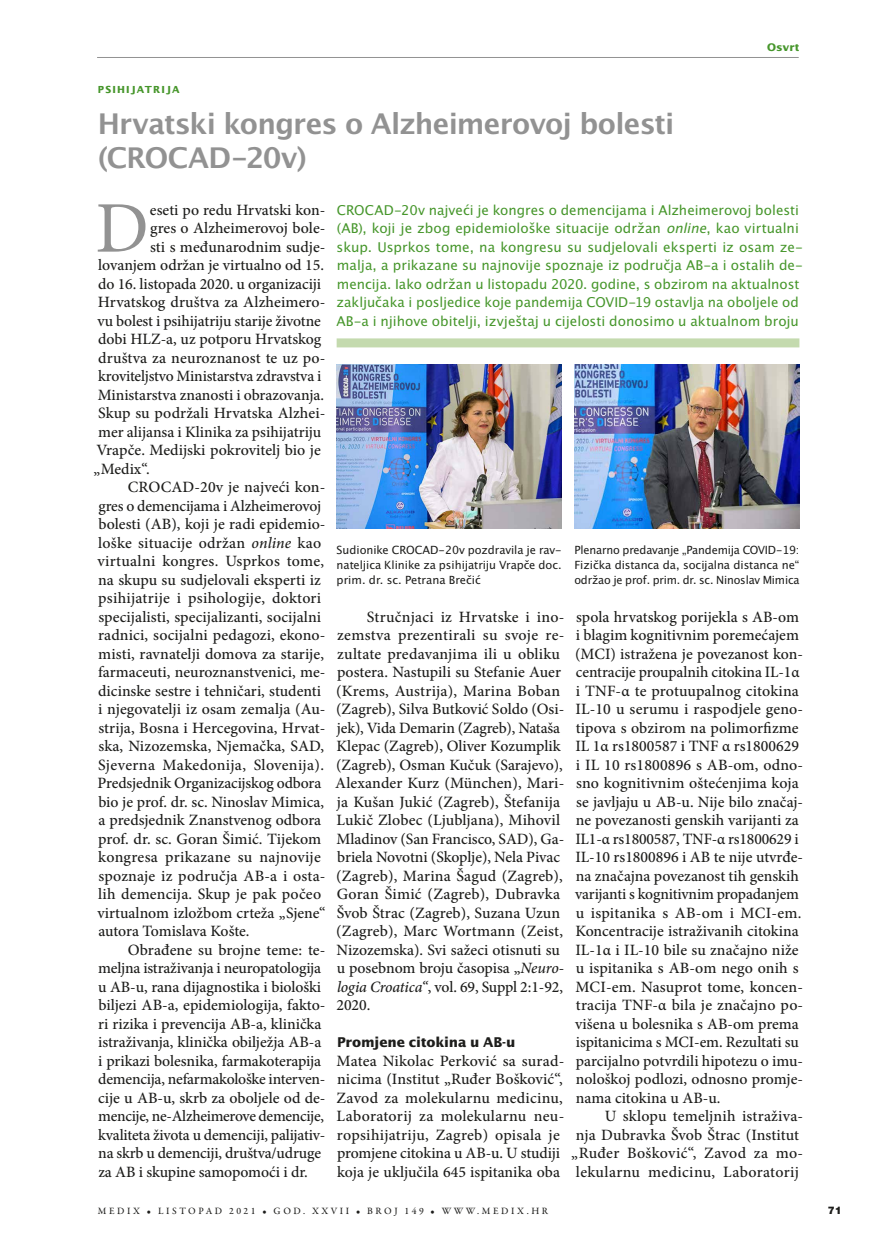
<style>
.page{position:relative;width:893px;height:1255px;background:#fff}
.page>*{position:absolute;margin:0;border:0;box-sizing:border-box;transform-origin:0 0}
.t1{font:72.6px "Minion Pro";color:#929292}
.t2{font:28.5px/34.2px "Lucida San Dem";letter-spacing:-.03em;color:#929292}
.t3{font:500 15.75px/18.5px "Minion Pro";color:#1d1d1b}
.t4{font:500 15.75px "Minion Pro";letter-spacing:.02em;color:#1d1d1b}
.t5{font:500 15.75px "Minion Pro";letter-spacing:-.02em;color:#1d1d1b}
.t6{font:13.5px/18.5px "Lucida San Rom";color:#46962b}
.t7{font:700 13.5px "Lucida San";letter-spacing:-.01em;color:#1d1d1b}
.t8{font:11.25px/15px "Lucida San Rom";letter-spacing:-.005em;color:#1d1d1b;text-align:justify}
.t9{font:700 10.5px "Lucida San";color:#46962b}
.t10{font:900 10.5px "Helvetica Neue LT Pro";color:#1d1d1b}
.t11{font:500 9.75px "Garamond Premr Pro";letter-spacing:.27em;color:#1d1d1b}
.t12{font:700 9.75px "Lucida San";letter-spacing:.115em;color:#46962b}
.s1{font-style:italic}
.s2{font-family:"Lucida San Rom Ita"}
</style>
<div class="page">
<hr style="left:97px;top:57px;width:702px;height:1px;background:#929292">
<div style="left:337px;top:338px;width:462px;height:9px;background:#c4daae"></div>
<img style="left:337px;top:365px;width:225px;height:163px">
<img style="left:574px;top:365px;width:225px;height:163px">
<p class="t12" style="left:98px;top:83px;width:83px">PSIHIJATRIJA</p>
<h2 class="t2" style="left:98px;top:108px;width:578px">Hrvatski kongres o Alzheimerovoj bolesti (CROCAD-20v)</h2>
<p class="t9" style="left:767px;top:40px;width:34px">Osvrt</p>
<h1 class="t1" style="left:95px;top:180px;width:55px">D</h1>
<p class="t3" style="left:150px;top:200px;width:177px">eseti po redu Hrvatski kon-</p>
<p class="t3" style="left:150px;top:219px;width:177px">gres o Alzheimerovoj bole-</p>
<p class="t3" style="left:150px;top:237px;width:177px">sti s međunarodnim sudje-</p>
<p class="t3" style="left:98px;top:256px;width:227px">lovanjem održan je virtualno od 15.</p>
<p class="t3" style="left:98px;top:274px;width:224px">do 16. listopada 2020. u organizaciji</p>
<p class="t3" style="left:98px;top:293px;width:229px">Hrvatskog društva za Alzheimero-</p>
<p class="t3" style="left:98px;top:311px;width:225px">vu bolest i psihijatriju starije životne</p>
<p class="t3" style="left:98px;top:330px;width:225px">dobi HLZ-a, uz potporu Hrvatskog</p>
<p class="t3" style="left:98px;top:348px;width:229px">društva za neuroznanost te uz po-</p>
<p class="t3" style="left:98px;top:367px;width:225px">kroviteljstvo Ministarstva zdravstva i</p>
<p class="t3" style="left:98px;top:385px;width:228px">Ministarstva znanosti i obrazovanja.</p>
<p class="t3" style="left:98px;top:404px;width:229px">Skup su podržali Hrvatska Alzhei-</p>
<p class="t3" style="left:98px;top:422px;width:224px">mer alijansa i Klinika za psihijatriju</p>
<p class="t3" style="left:96px;top:441px;width:226px">Vrapče. Medijski pokrovitelj bio je</p>
<p class="t3" style="left:94px;top:459px;width:58px">„Medix“.</p>
<p class="t3" style="left:128px;top:478px;width:199px">CROCAD-20v je najveći kon-</p>
<p class="t3" style="left:98px;top:496px;width:224px">gres o demencijama i Alzheimerovoj</p>
<p class="t3" style="left:98px;top:515px;width:229px">bolesti (AB), koji je radi epidemio-</p>
<p class="t3" style="left:98px;top:533px;width:224px">loške situacije održan <span class="s1">online</span> kao</p>
<p class="t3" style="left:98px;top:552px;width:228px">virtualni kongres. Usprkos tome,</p>
<p class="t3" style="left:98px;top:570px;width:224px">na skupu su sudjelovali eksperti iz</p>
<p class="t4" style="left:98px;top:587px;width:225px">psihijatrije i psihologije, doktori</p>
<p class="t3" style="left:98px;top:607px;width:224px">specijalisti, specijalizanti, socijalni</p>
<p class="t3" style="left:98px;top:626px;width:229px">radnici, socijalni pedagozi, ekono-</p>
<p class="t3" style="left:98px;top:644px;width:227px">misti, ravnatelji domova za starije,</p>
<p class="t3" style="left:98px;top:663px;width:229px">farmaceuti, neuroznanstvenici, me-</p>
<p class="t3" style="left:98px;top:681px;width:224px">dicinske sestre i tehničari, studenti</p>
<p class="t3" style="left:98px;top:700px;width:229px">i njegovatelji iz osam zemalja (Au-</p>
<p class="t3" style="left:98px;top:718px;width:229px">strija, Bosna i Hercegovina, Hrvat-</p>
<p class="t3" style="left:98px;top:737px;width:227px">ska, Nizozemska, Njemačka, SAD,</p>
<p class="t4" style="left:98px;top:754px;width:227px">Sjeverna Makedonija, Slovenija).</p>
<p class="t3" style="left:98px;top:774px;width:225px">Predsjednik Organizacijskog odbora</p>
<p class="t3" style="left:98px;top:792px;width:227px">bio je prof. dr. sc. Ninoslav Mimica,</p>
<p class="t3" style="left:98px;top:811px;width:224px">a predsjednik Znanstvenog odbora</p>
<p class="t3" style="left:98px;top:829px;width:225px">prof. dr. sc. Goran Šimić. Tijekom</p>
<p class="t4" style="left:98px;top:846px;width:224px">kongresa prikazane su najnovije</p>
<p class="t3" style="left:98px;top:866px;width:229px">spoznaje iz područja AB-a i osta-</p>
<p class="t3" style="left:98px;top:885px;width:224px">lih demencija. Skup je pak počeo</p>
<p class="t3" style="left:98px;top:903px;width:230px">virtualnom izložbom crteža „Sjene“</p>
<p class="t3" style="left:98px;top:922px;width:153px">autora Tomislava Košte.</p>
<p class="t3" style="left:128px;top:940px;width:199px">Obrađene su brojne teme: te-</p>
<p class="t3" style="left:98px;top:959px;width:225px">meljna istraživanja i neuropatologija</p>
<p class="t3" style="left:98px;top:977px;width:225px">u AB-u, rana dijagnostika i biološki</p>
<p class="t3" style="left:98px;top:996px;width:229px">biljezi AB-a, epidemiologija, fakto-</p>
<p class="t3" style="left:98px;top:1014px;width:225px">ri rizika i prevencija AB-a, klinička</p>
<p class="t3" style="left:98px;top:1033px;width:225px">istraživanja, klinička obilježja AB-a</p>
<p class="t3" style="left:98px;top:1051px;width:225px">i prikazi bolesnika, farmakoterapija</p>
<p class="t3" style="left:98px;top:1070px;width:229px">demencija, nefarmakološke interven-</p>
<p class="t3" style="left:98px;top:1088px;width:229px">cije u AB-u, skrb za oboljele od de-</p>
<p class="t5" style="left:98px;top:1105px;width:227px">mencije, ne-Alzheimerove demencije,</p>
<p class="t3" style="left:98px;top:1125px;width:229px">kvaliteta života u demenciji, palijativ-</p>
<p class="t3" style="left:98px;top:1144px;width:224px">na skrb u demenciji, društva/udruge</p>
<p class="t3" style="left:98px;top:1162px;width:211px">za AB i skupine samopomoći i dr.</p>
<p class="t6" style="left:336px;top:201px;width:468px">CROCAD-20v najveći je kongres o demencijama i Alzheimerovoj bolesti (AB), koji je zbog epidemiološke situacije održan <span class="s2">online</span>, kao virtualni skup. Usprkos tome, na kongresu su sudjelovali eksperti iz osam ze&shy;malja, a prikazane su najnovije spoznaje iz područja AB-a i ostalih de&shy;mencija. Iako održan u listopadu 2020. godine, s obzirom na aktualnost zaključaka i posljedice koje pandemija COVID-19 ostavlja na oboljele od AB-a i njihove obitelji, izvještaj u cijelosti donosimo u aktualnom broju</p>
<p class="t8" style="left:337px;top:542px;width:226px">Sudionike CROCAD-20v pozdravila je rav&shy;nateljica Klinike za psihijatriju Vrapče doc. prim. dr. sc. Petrana Brečić</p>
<p class="t8" style="left:574px;top:542px;width:227px">Plenarno predavanje „Pandemija COVID-19:<br>Fizička distanca da, socijalna distanca ne“ održao je prof. prim. dr. sc. Ninoslav Mimica</p>
<p class="t3" style="left:335px;top:607px;width:231px;text-indent:32px">Stručnjaci iz Hrvatske i ino&shy;zemstva prezentirali su svoje re&shy;zultate predavanjima ili u obliku postera. Nastupili su Stefanie Auer (Krems, Austrija), Marina Boban (Zagreb), Silva Butković Soldo (Osi&shy;jek), Vida Demarin (Zagreb), Nataša Klepac (Zagreb), Oliver Kozumplik (Zagreb), Osman Kučuk (Sarajevo), Alexander Kurz (München), Mari&shy;ja Kušan Jukić (Zagreb), Štefanija Lukič Zlobec (Ljubljana), Mihovil Mladinov (San Francisco, SAD), Ga&shy;briela Novotni (Skoplje), Nela Pivac (Zagreb), Marina Šagud (Zagreb), Goran Šimić (Zagreb), Dubravka Švob Štrac (Zagreb), Suzana Uzun (Zagreb), Marc Wortmann (Zeist, Nizozemska). Svi sažeci otisnuti su u posebnom broju časopisa „<span class="s1">Neuro&shy;logia Croatica“</span>, vol. 69, Suppl 2:1-92, 2020.</p>
<p class="t7" style="left:337px;top:1033px;width:180px">Promjene citokina u AB-u</p>
<p class="t3" style="left:336px;top:1051px;width:229px">Matea Nikolac Perković sa surad&shy;nicima (Institut „Ruđer Bošković“, Zavod za molekularnu medicinu, Laboratorij za molekularnu neu&shy;ropsihijatriju, Zagreb) opisala je promjene citokina u AB-u. U studiji koja je uključila 645 ispitanika oba</p>
<p class="t3" style="left:575px;top:607px;width:230px">spola hrvatskog porijekla s AB-om i blagim kognitivnim poremećajem (MCI) istražena je povezanost kon&shy;centracije proupalnih citokina IL-1α i TNF-α te protuupalnog citokina IL-10 u serumu i raspodjele geno&shy;tipova s obzirom na polimorfizme IL 1α rs1800587 i TNF α rs1800629 i IL 10 rs1800896 s AB-om, odno&shy;sno kognitivnim oštećenjima koja se javljaju u AB-u. Nije bilo značaj&shy;ne povezanosti genskih varijanti za IL1-α rs1800587, TNF-α rs1800629 i IL-10 rs1800896 i AB te nije utvrđe&shy;na značajna povezanost tih genskih varijanti s kognitivnim propadanjem u ispitanika s AB-om i MCI-em.<br>Koncentracije istraživanih citokina IL-1α i IL-10 bile su značajno niže u ispitanika s AB-om nego onih s MCI-em. Nasuprot tome, koncen&shy;tracija TNF-α bila je značajno po&shy;višena u bolesnika s AB-om prema ispitanicima s MCI-em. Rezultati su parcijalno potvrdili hipotezu o imu&shy;nološkoj podlozi, odnosno promje&shy;nama citokina u AB-u.</p>
<p class="t3" style="left:571px;top:1107px;width:233px;text-indent:34px">U sklopu temeljnih istraživa&shy;nja Dubravka Švob Štrac (Institut „Ruđer Bošković“, Zavod za mo&shy;lekularnu medicinu, Laboratorij</p>
<p class="t11" style="left:98px;top:1204px;width:452px">MEDIX • LISTOPAD 2021 • GOD. XXVII • BROJ 149 • WWW.MEDIX.HR</p>
<p class="t10" style="left:828px;top:1203px;width:16px">71</p>
</div>
